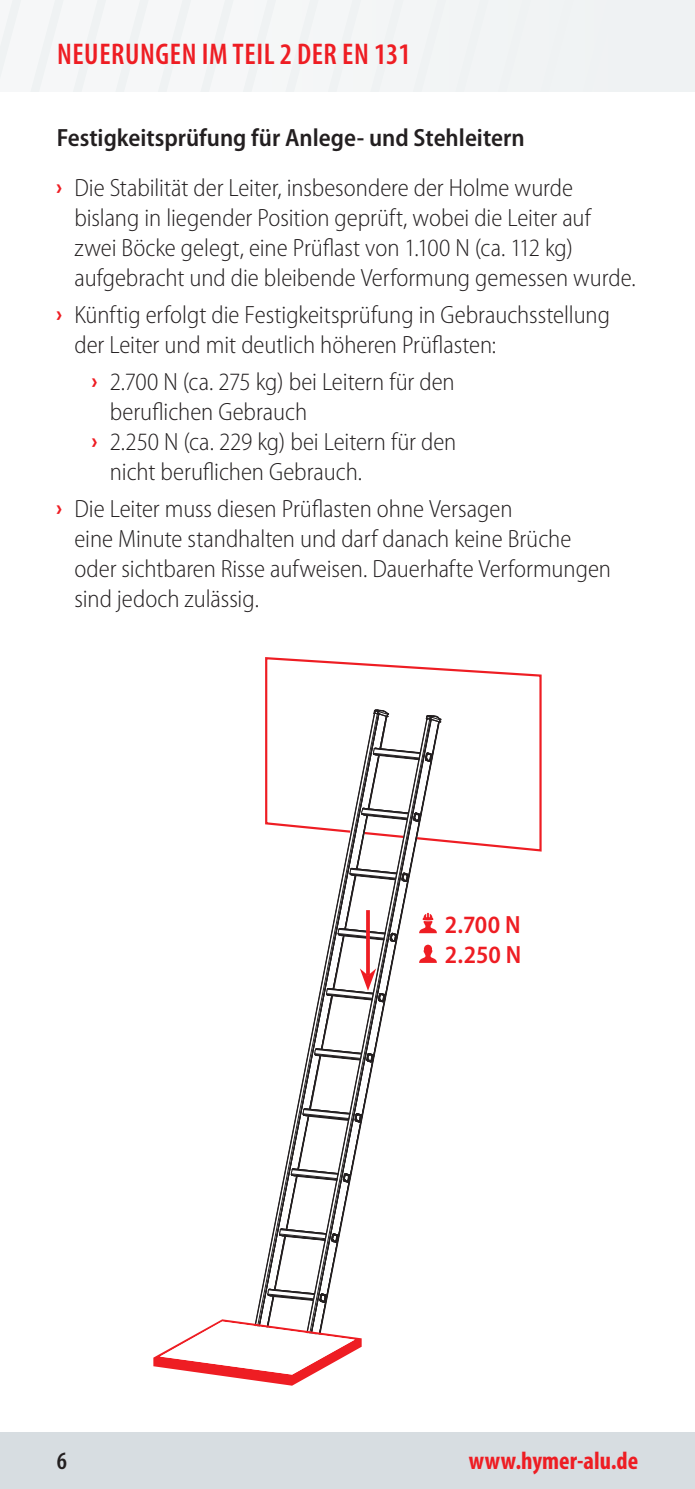
<style>
.page{position:relative;width:695px;height:1489px;background:#fff}
.page>*{position:absolute;margin:0;border:0;box-sizing:border-box;transform-origin:0 0}
.t1{font:600 condensed 30px "Myriad Pro";letter-spacing:.02em;color:#ee1d23}
.t2{font:300 semi-condensed 25px/30px "Myriad Pro";letter-spacing:-.005em;color:#231f20}
.t3{font:700 condensed 25px "Myriad Pro";color:#ee1d23}
.t4{font:600 semi-condensed 25px/29.8px "Myriad Pro";letter-spacing:-.005em;color:#ee1d23}
.t5{font:600 condensed 25px "Myriad Pro";color:#231f20}
.s1{font-weight:600}
.s2{font-weight:900;font-stretch:condensed;font-size:22.5px;color:#ee1d23}
</style>
<div class="page">
<div style="left:0;top:0;width:694px;height:92px;background:#f2f5f5"></div>
<div style="left:0;top:1431px;width:694px;height:57px;background:#d7dde1"></div>
<svg style="left:265px;top:657px;width:276px;height:195px"></svg>
<svg style="left:153px;top:709px;width:288px;height:676px"></svg>
<p class="t1" style="left:57px;top:36px;width:355px">NEUERUNGEN IM TEIL 2 DER EN 131</p>
<p class="t2" style="left:57px;top:114px;width:518px;line-height:49.2px"><span class="s1">Festigkeitsprüfung für Anlege- und Stehleitern<br></span><span class="s2">Ű</span> Die Stabilität der Leiter, insbesondere der Holme wurde</p>
<p class="t2" style="left:74px;top:203px;width:562px">bislang in liegender Position geprüft, wobei die Leiter auf zwei Böcke gelegt, eine Prüflast von 1.100 N (ca. 112 kg) aufgebracht und die bleibende Verformung gemessen wurde.</p>
<p class="t2" style="left:74px;top:300px;width:537px;text-indent:-18px"><span class="s2">Ű</span> Künftig erfolgt die Festigkeitsprüfung in Gebrauchsstellung der Leiter und mit deutlich höheren Prüflasten:</p>
<p class="t2" style="left:92px;top:367px;width:364px"><span class="s2">Ű</span> 2.700 N (ca. 275 kg) bei Leitern für den</p>
<p class="t2" style="left:110px;top:397px;width:199px">beruflichen Gebrauch</p>
<p class="t2" style="left:92px;top:427px;width:365px"><span class="s2">Ű</span> 2.250 N (ca. 229 kg) bei Leitern für den</p>
<p class="t2" style="left:110px;top:457px;width:254px">nicht beruflichen Gebrauch.</p>
<p class="t2" style="left:74px;top:494px;width:538px;text-indent:-18px"><span class="s2">Ű</span> Die Leiter muss diesen Prüflasten ohne Versagen<br>eine Minute standhalten und darf danach keine Brüche oder sichtbaren Risse aufweisen. Dauerhafte Verformungen sind jedoch zulässig.</p>
<p class="t4" style="left:444px;top:910px;width:78px">2.700 N<br>2.250 N</p>
<p class="t5" style="left:57px;top:1445px;width:12px">6</p>
<p class="t3" style="left:468px;top:1445px;width:171px">www.hymer-alu.de</p>
</div>
